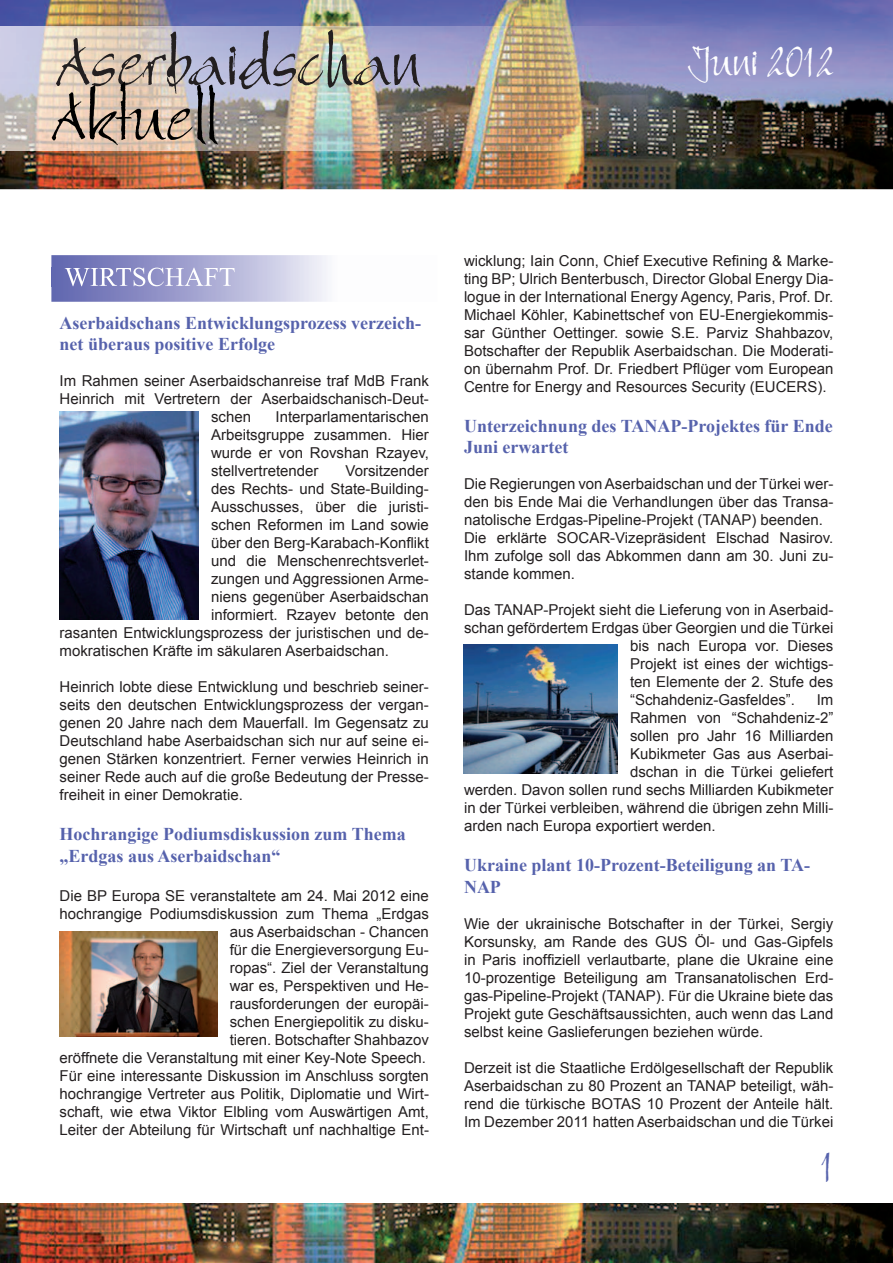
<style>
.page{position:relative;width:893px;height:1263px;background:#fff}
.page>*{position:absolute;margin:0;border:0;box-sizing:border-box;transform-origin:0 0}
.t1{font:72.9px "Bergell Plain";color:#231f20}
.t2{font:72.9px "Bergell Plain";color:#000}
.t3{font:45px "Bergell Plain";color:#fff}
.t4{font:45px "Bergell Plain";color:#5662ac}
.t5{font:27px "Times New Roman";color:#fff}
.t6{font:700 18px/21.6px "Times New Roman";color:#5662ac}
.t7{font:15px/18px "Arial";color:#231f20;text-align:justify}
</style>
<div class="page">
<img style="left:0;top:0;width:893px;height:189px">
<img style="left:0;top:27px;width:750px;height:124px">
<img style="left:0;top:1203px;width:893px;height:60px">
<svg style="left:51px;top:255px;width:276px;height:47px;background:#acaed5"></svg>
<div style="left:51px;top:268px;width:184px;height:18px;background:linear-gradient(to right,#5e64ae,#b6b5da)"></div>
<img style="left:60px;top:411px;width:138px;height:208px">
<img style="left:60px;top:931px;width:157px;height:105px">
<img style="left:463px;top:645px;width:154px;height:129px">
<h1 class="t1" style="left:57px;top:17px;width:364px">Aserbaidschan</h1>
<h1 class="t2" style="left:53px;top:71px;width:166px">Aktuell</h1>
<h2 class="t3" style="left:689px;top:33px;width:147px">Juni 2012</h2>
<h3 class="t5" style="left:64px;top:259px;width:172px">WIRTSCHAFT</h3>
<p class="t6" style="left:60px;top:311px;width:363px">Aserbaidschans Entwicklungsprozess verzeich&shy;net überaus positive Erfolge</p>
<p class="t7" style="left:60px;top:372px;width:371px">Im Rahmen seiner Aserbaidschanreise traf MdB Frank</p>
<p class="t7" style="left:60px;top:390px;width:371px">Heinrich mit Vertretern der Aserbaidschanisch-Deut-</p>
<p class="t7" style="left:211px;top:408px;width:42px">schen</p>
<p class="t7" style="left:211px;top:408px;width:219px;text-indent:64px">Interparlamentarischen Arbeitsgruppe zusammen. Hier wurde er von Rovshan Rzayev, stellvertretender</p>
<p class="t7" style="left:346px;top:462px;width:85px">Vorsitzender</p>
<p class="t7" style="left:211px;top:480px;width:219px">des Rechts- und State-Building-</p>
<p class="t7" style="left:211px;top:498px;width:219px">Ausschusses, über die juristi-</p>
<p class="t7" style="left:211px;top:516px;width:219px">schen Reformen im Land sowie</p>
<p class="t7" style="left:211px;top:534px;width:219px">über den Berg-Karabach-Konflikt</p>
<p class="t7" style="left:211px;top:552px;width:219px">und die Menschenrechtsverlet-</p>
<p class="t7" style="left:211px;top:570px;width:219px">zungen und Aggressionen Arme-</p>
<p class="t7" style="left:211px;top:588px;width:219px">niens gegenüber Aserbaidschan</p>
<p class="t7" style="left:211px;top:606px;width:219px">informiert. Rzayev betonte den</p>
<p class="t7" style="left:60px;top:624px;width:371px">rasanten Entwicklungsprozess der juristischen und de-</p>
<p class="t7" style="left:60px;top:642px;width:331px">mokratischen Kräfte im säkularen Aserbaidschan.</p>
<p class="t7" style="left:60px;top:678px;width:371px">Heinrich lobte diese Entwicklung und beschrieb seiner&shy;seits den deutschen Entwicklungsprozess der vergan&shy;genen 20 Jahre nach dem Mauerfall. Im Gegensatz zu Deutschland habe Aserbaidschan sich nur auf seine ei&shy;genen Stärken konzentriert. Ferner verwies Heinrich in seiner Rede auch auf die große Bedeutung der Presse&shy;freiheit in einer Demokratie.</p>
<p class="t6" style="left:60px;top:823px;width:348px">Hochrangige Podiumsdiskussion zum Thema „Erdgas aus Aserbaidschan“</p>
<p class="t7" style="left:60px;top:887px;width:371px;text-align:right">Die BP Europa SE veranstaltete am 24. Mai 2012 eine hochrangige Podiumsdiskussion zum Thema „Erdgas aus Aserbaidschan - Chancen<br>für die Energieversorgung Eu-<br>ropas“. Ziel der Veranstaltung<br>war es, Perspektiven und He-<br>rausforderungen der europäi-<br>schen Energiepolitik zu disku-<br>tieren. Botschafter Shahbazov<br>eröffnete die Veranstaltung mit einer Key-Note Speech.<br>Für eine interessante Diskussion im Anschluss sorgten hochrangige Vertreter aus Politik, Diplomatie und Wirt&shy;schaft, wie etwa Viktor Elbling vom Auswärtigen Amt, Leiter der Abteilung für Wirtschaft unf nachhaltige Ent-</p>
<p class="t7" style="left:464px;top:252px;width:371px">wicklung; Iain Conn, Chief Executive Refining &amp; Marke&shy;ting BP; Ulrich Benterbusch, Director Global Energy Dia&shy;logue in der International Energy Agency, Paris, Prof. Dr.<br>Michael Köhler, Kabinettschef von EU-Energiekommis&shy;sar Günther Oettinger. sowie S.E. Parviz Shahbazov, Botschafter der Republik Aserbaidschan. Die Moderati&shy;on übernahm Prof. Dr. Friedbert Pflüger vom European Centre for Energy and Resources Security (EUCERS).</p>
<p class="t6" style="left:464px;top:414px;width:370px">Unterzeichnung des TANAP-Projektes für Ende<br>Juni erwartet</p>
<p class="t7" style="left:464px;top:475px;width:371px;text-align:left">Die Regierungen von Aserbaidschan und der Türkei wer&shy;den bis Ende Mai die Verhandlungen über das Transa&shy;natolische Erdgas-Pipeline-Projekt (TANAP) beenden.<br>Die erklärte SOCAR-Vizepräsident Elschad Nasirov.<br>Ihm zufolge soll das Abkommen dann am 30. Juni zu&shy;stande kommen.</p>
<p class="t7" style="left:464px;top:601px;width:371px">Das TANAP-Projekt sieht die Lieferung von in Aserbaid-</p>
<p class="t7" style="left:464px;top:619px;width:371px">schan gefördertem Erdgas über Georgien und die Türkei</p>
<p class="t7" style="left:630px;top:637px;width:205px">bis nach Europa vor. Dieses</p>
<p class="t7" style="left:630px;top:655px;width:205px">Projekt ist eines der wichtigs-</p>
<p class="t7" style="left:630px;top:673px;width:205px">ten Elemente der 2. Stufe des</p>
<p class="t7" style="left:630px;top:691px;width:167px">“Schahdeniz-Gasfeldes”.</p>
<p class="t7" style="left:817px;top:691px;width:18px">Im</p>
<p class="t7" style="left:630px;top:709px;width:205px">Rahmen von “Schahdeniz-2”</p>
<p class="t7" style="left:630px;top:727px;width:205px">sollen pro Jahr 16 Milliarden</p>
<p class="t7" style="left:630px;top:745px;width:205px">Kubikmeter Gas aus Aserbai-</p>
<p class="t7" style="left:630px;top:763px;width:205px">dschan in die Türkei geliefert</p>
<p class="t7" style="left:464px;top:781px;width:371px">werden. Davon sollen rund sechs Milliarden Kubikmeter</p>
<p class="t7" style="left:464px;top:799px;width:371px">in der Türkei verbleiben, während die übrigen zehn Milli-</p>
<p class="t7" style="left:464px;top:817px;width:253px">arden nach Europa exportiert werden.</p>
<p class="t6" style="left:464px;top:854px;width:347px">Ukraine plant 10-Prozent-Beteiligung an TA-<br>NAP</p>
<p class="t7" style="left:464px;top:914px;width:371px">Wie der ukrainische Botschafter in der Türkei, Sergiy Korsunsky, am Rande des GUS Öl- und Gas-Gipfels in Paris inoffiziell verlautbarte, plane die Ukraine eine 10-prozentige Beteiligung am Transanatolischen Erd&shy;gas-Pipeline-Projekt (TANAP). Für die Ukraine biete das Projekt gute Geschäftsaussichten, auch wenn das Land selbst keine Gaslieferungen beziehen würde.</p>
<p class="t7" style="left:464px;top:1058px;width:371px">Derzeit ist die Staatliche Erdölgesellschaft der Republik Aserbaidschan zu 80 Prozent an TANAP beteiligt, wäh&shy;rend die türkische BOTAS 10 Prozent der Anteile hält.<br>Im Dezember 2011 hatten Aserbaidschan und die Türkei</p>
<h2 class="t4" style="left:821px;top:1138px;width:15px">1</h2>
</div>
